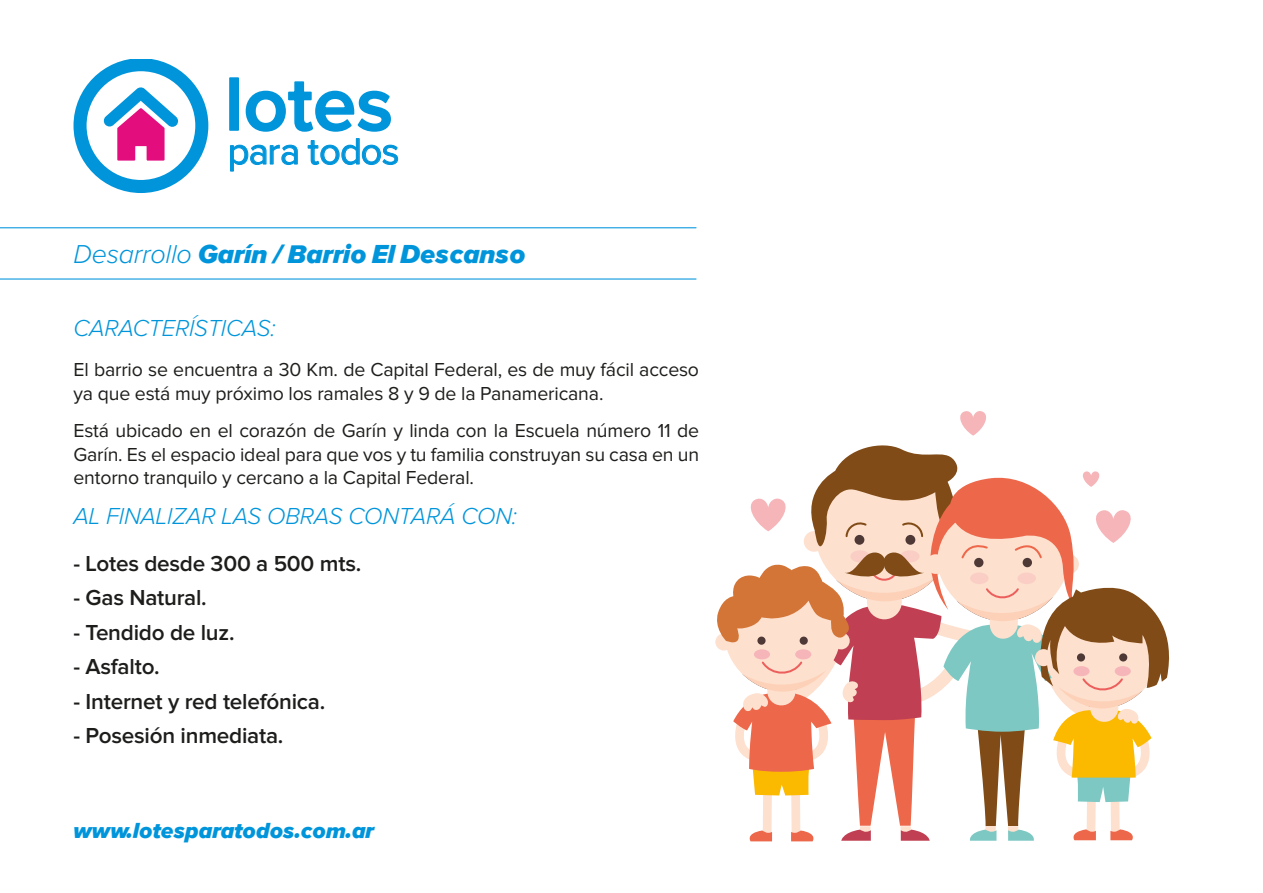
<style>
.page{position:relative;width:1263px;height:893px;background:#fff}
.page>*{position:absolute;margin:0;border:0;box-sizing:border-box;transform-origin:0 0}
.t1{font:600 77.85px "Proxima Nova";color:#0095db}
.t2{font:38.25px "Proxima Nova";letter-spacing:-.02em;color:#0095db}
.t3{font:italic 900 26.85px "Proxima Sans";letter-spacing:-.01em;color:#0095db}
.t4{font:italic 300 24px "Proxima Nova";letter-spacing:-.01em;color:#0095db}
.t5{font:600 22.5px "Proxima Nova";letter-spacing:-.01em;color:#1d1d1b}
.t6{font:italic 900 22.5px "Proxima Sans";letter-spacing:-.01em;color:#0095db}
.t7{font:19.5px/23.4px "Proxima Nova";letter-spacing:-.01em;color:#1d1d1b}
.s1{font-family:"Proxima Nova";font-weight:300}
</style>
<div class="page">
<div style="left:229px;top:77px;width:10px;height:54px;border:2px solid #0095db"></div>
<svg style="left:230px;top:81px;width:169px;height:91px"></svg>
<svg style="left:74px;top:59px;width:134px;height:134px"></svg>
<hr style="left:0;top:227px;width:696px;height:1px;background:#0095db">
<hr style="left:0;top:278px;width:696px;height:2px;background:#0095db">
<svg style="left:715px;top:411px;width:455px;height:430px"></svg>
<h1 class="t1" style="left:225px;top:69px;width:170px">lotes</h1>
<h2 class="t2" style="left:228px;top:134px;width:173px">para todos</h2>
<h3 class="t3" style="left:74px;top:239px;width:454px"><span class="s1">Desarrollo</span> Garín / Barrio El Descanso</h3>
<p class="t4" style="left:74px;top:317px;width:204px">CARACTERÍSTICAS:</p>
<p class="t7" style="left:74px;top:359px;width:627px">El barrio se encuentra a 30 Km. de Capital Federal, es de muy fácil acceso ya que está muy próximo los ramales 8 y 9 de la Panamericana.</p>
<p class="t7" style="left:74px;top:420px;width:627px;text-align:justify">Está ubicado en el corazón de Garín y linda con la Escuela número 11 de Garín. Es el espacio ideal para que vos y tu familia construyan su casa en un entorno tranquilo y cercano a la Capital Federal.</p>
<p class="t4" style="left:74px;top:505px;width:445px">AL FINALIZAR LAS OBRAS CONTARÁ CON:</p>
<p class="t5" style="left:74px;top:553px;width:289px">- Lotes desde 300 a 500 mts.</p>
<p class="t5" style="left:74px;top:588px;width:135px">- Gas Natural.</p>
<p class="t5" style="left:74px;top:622px;width:163px">- Tendido de luz.</p>
<p class="t5" style="left:74px;top:657px;width:88px">- Asfalto.</p>
<p class="t5" style="left:74px;top:691px;width:253px">- Internet y red telefónica.</p>
<p class="t5" style="left:74px;top:726px;width:211px">- Posesión inmediata.</p>
<p class="t6" style="left:74px;top:817px;width:302px">www.lotesparatodos.com.ar</p>
</div>
